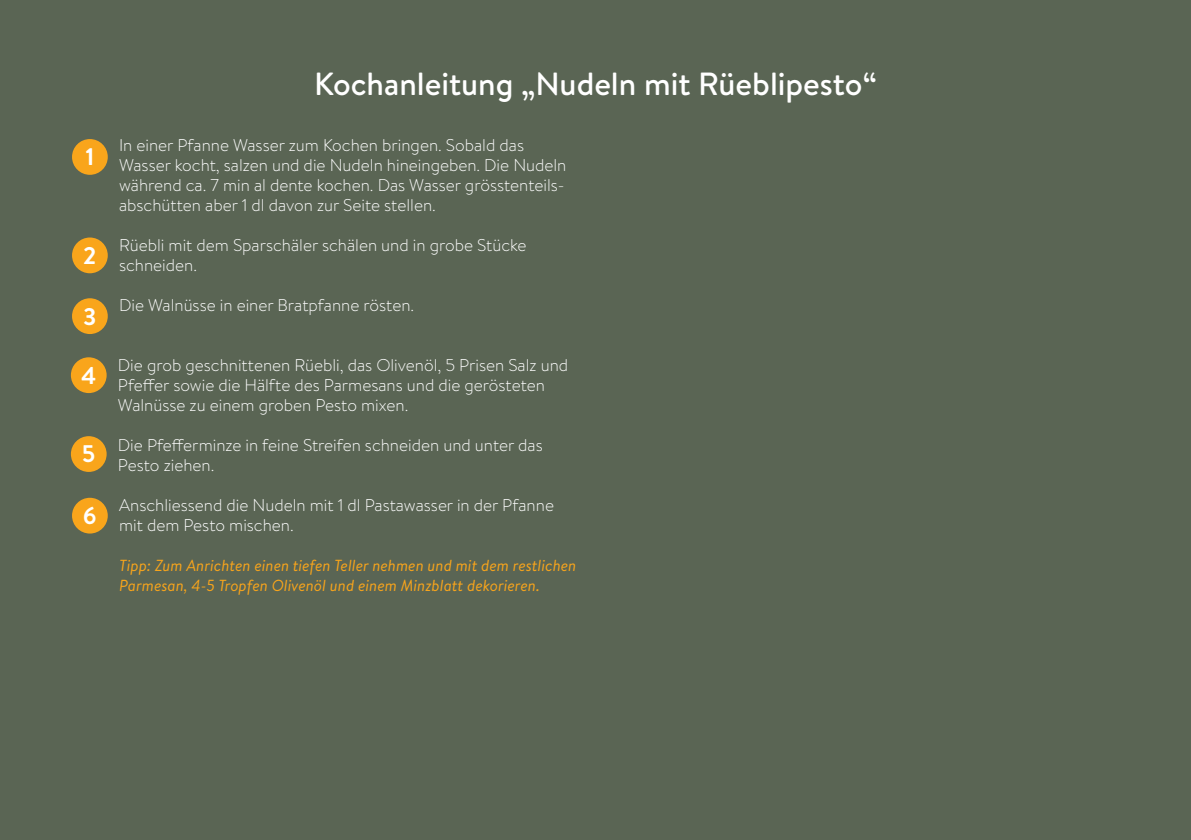
<style>
.page{position:relative;width:1191px;height:840px;background:#fff}
.page>*{position:absolute;margin:0;border:0;box-sizing:border-box;transform-origin:0 0}
.t1{font:500 32px "Brandon Text";color:#fff}
.t2{font:700 24px "Brandon Text";color:#fff}
.t3{font:300 17px/20px "Brandon Text";color:#fff}
.t4{font:italic 16px/20px "Brandon Text";color:#f9a51b}
</style>
<div class="page">
<div style="left:0;top:0;width:1191px;height:839px;background:#5a6554"></div>
<div style="left:72px;top:139px;width:36px;height:36px;background:#f9a51b;border-radius:50%"></div>
<div style="left:72px;top:298px;width:36px;height:36px;background:#f9a51b;border-radius:50%"></div>
<div style="left:71px;top:357px;width:36px;height:36px;background:#f9a51b;border-radius:50%"></div>
<div style="left:72px;top:237px;width:36px;height:36px;background:#f9a51b;border-radius:50%"></div>
<div style="left:71px;top:436px;width:36px;height:35px;background:#f9a51b;border-radius:50%"></div>
<div style="left:72px;top:497px;width:36px;height:36px;background:#f9a51b;border-radius:50%"></div>
<h2 class="t2" style="left:85px;top:140px;width:10px">1</h2>
<h2 class="t2" style="left:83px;top:238px;width:15px">2</h2>
<h2 class="t2" style="left:83px;top:299px;width:15px">3</h2>
<h2 class="t2" style="left:81px;top:358px;width:17px">4</h2>
<h2 class="t2" style="left:82px;top:437px;width:15px">5</h2>
<h2 class="t2" style="left:83px;top:498px;width:15px">6</h2>
<h1 class="t1" style="left:314px;top:61px;width:564px">Kochanleitung „Nudeln mit Rüeblipesto“</h1>
<p class="t3" style="left:119px;top:134px;width:449px">In einer Pfanne Wasser zum Kochen bringen. Sobald das Wasser kocht, salzen und die Nudeln hineingeben. Die Nudeln während ca. 7 min al dente kochen. Das Wasser grösstenteils&shy;abschütten aber 1 dl davon zur Seite stellen.</p>
<p class="t3" style="left:119px;top:234px;width:409px">Rüebli mit dem Sparschäler schälen und in grobe Stücke schneiden.</p>
<p class="t3" style="left:119px;top:294px;width:297px">Die Walnüsse in einer Bratpfanne rösten.</p>
<p class="t3" style="left:118px;top:354px;width:452px">Die grob geschnittenen Rüebli, das Olivenöl, 5 Prisen Salz und<br>Pfeffer sowie die Hälfte des Parmesans und die gerösteten<br>Walnüsse zu einem groben Pesto mixen.</p>
<p class="t3" style="left:118px;top:434px;width:426px">Die Pfefferminze in feine Streifen schneiden und unter das<br>Pesto ziehen.</p>
<p class="t3" style="left:119px;top:494px;width:436px">Anschliessend die Nudeln mit 1 dl Pastawasser in der Pfanne mit dem Pesto mischen.</p>
<p class="t4" style="left:119px;top:555px;width:459px">Tipp: Zum Anrichten einen tiefen Teller nehmen und mit dem restlichen<br>Parmesan, 4-5 Tropfen Olivenöl und einem Minzblatt dekorieren.</p>
</div>
